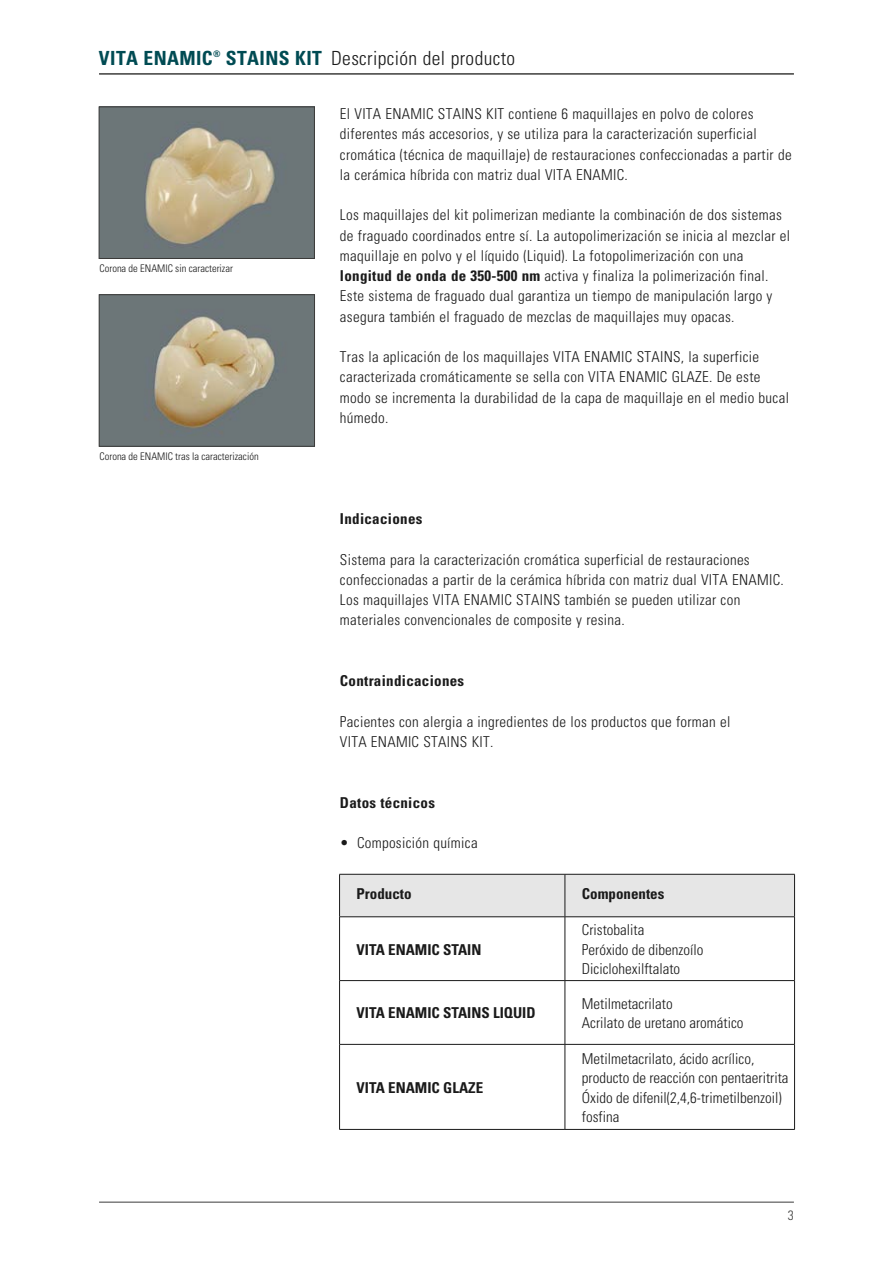
<style>
.page{position:relative;width:893px;height:1263px;background:#fff}
.page>*{position:absolute;margin:0;border:0;box-sizing:border-box;transform-origin:0 0}
.t1{font:300 condensed 19.5px "Univers";letter-spacing:.02em;color:#1a1a1a}
.t2{font:700 condensed 19.5px "Univers";letter-spacing:.02em;color:#004b53}
.t3{font:300 condensed 15px/20.2px "Univers";letter-spacing:.02em;color:#1a1a1a}
.t4{font:300 condensed 15px/19.5px "Univers LT";color:#1a1a1a}
.t5{font:700 condensed 15px "Univers LT";color:#1a1a1a}
.t6{font:700 condensed 15px "Univers";letter-spacing:.02em;color:#1a1a1a}
.t7{font:300 condensed 13.5px "Univers";color:#3b3b3a}
.t8{font:300 condensed 10.5px "Univers LT";color:#1a1a1a}
.s1{font-weight:700}
</style>
<div class="page">
<hr style="left:99px;top:1202px;width:695px;height:1px;background:#3b3b3a">
<hr style="left:99px;top:74px;width:695px;height:1px;background:#3b3b3a">
<img style="left:101px;top:109px;width:212px;height:148px">
<div style="left:99px;top:107px;width:216px;height:152px;border:1px solid #3b3b3a"></div>
<img style="left:101px;top:296px;width:212px;height:148px">
<div style="left:99px;top:294px;width:216px;height:152px;border:1px solid #3b3b3a"></div>
<div style="left:340px;top:875px;width:454px;height:41px;background:#e6e6e6"></div>
<hr style="left:339px;top:874px;width:226px;height:1px;background:#1a1a1a">
<hr style="left:339px;top:874px;width:1px;height:42px;background:#1a1a1a">
<hr style="left:565px;top:874px;width:230px;height:1px;background:#1a1a1a">
<hr style="left:565px;top:874px;width:1px;height:42px;background:#1a1a1a">
<hr style="left:794px;top:874px;width:1px;height:42px;background:#1a1a1a">
<hr style="left:339px;top:916px;width:226px;height:1px;background:#1a1a1a">
<hr style="left:339px;top:917px;width:1px;height:63px;background:#1a1a1a">
<hr style="left:565px;top:916px;width:230px;height:1px;background:#1a1a1a">
<hr style="left:565px;top:917px;width:1px;height:63px;background:#1a1a1a">
<hr style="left:794px;top:917px;width:1px;height:63px;background:#1a1a1a">
<hr style="left:339px;top:980px;width:226px;height:1px;background:#1a1a1a">
<hr style="left:339px;top:981px;width:1px;height:63px;background:#1a1a1a">
<hr style="left:565px;top:980px;width:230px;height:1px;background:#1a1a1a">
<hr style="left:565px;top:981px;width:1px;height:63px;background:#1a1a1a">
<hr style="left:794px;top:981px;width:1px;height:63px;background:#1a1a1a">
<hr style="left:339px;top:1044px;width:226px;height:1px;background:#1a1a1a">
<hr style="left:339px;top:1044px;width:1px;height:85px;background:#1a1a1a">
<hr style="left:565px;top:1044px;width:230px;height:1px;background:#1a1a1a">
<hr style="left:565px;top:1044px;width:1px;height:85px;background:#1a1a1a">
<hr style="left:794px;top:1044px;width:1px;height:85px;background:#1a1a1a">
<hr style="left:339px;top:1129px;width:226px;height:1px;background:#1a1a1a">
<hr style="left:565px;top:1129px;width:230px;height:1px;background:#1a1a1a">
<h1 class="t2" style="left:99px;top:46px;width:225px">VITA ENAMIC<sup>®</sup> STAINS KIT</h1>
<h1 class="t1" style="left:331px;top:46px;width:186px">Descripción del producto</h1>
<p class="t8" style="left:99px;top:262px;width:135px">Corona de ENAMIC sin caracterizar</p>
<p class="t8" style="left:99px;top:449px;width:161px">Corona de ENAMIC tras la caracterización</p>
<p class="t3" style="left:340px;top:104px;width:453px">El VITA ENAMIC STAINS KIT contiene 6 maquillajes en polvo de colores diferentes más accesorios, y se utiliza para la caracterización superficial cromática (técnica de maquillaje) de restauraciones confeccionadas a partir de la cerámica híbrida con matriz dual VITA ENAMIC.</p>
<p class="t3" style="left:340px;top:205px;width:452px">Los maquillajes del kit polimerizan mediante la combinación de dos sistemas de fraguado coordinados entre sí. La autopolimerización se inicia al mezclar el maquillaje en polvo y el líquido (Liquid). La fotopolimerización con una <span class="s1">longitud de onda de 350-500 nm</span> activa y finaliza la polimerización final.<br>Este sistema de fraguado dual garantiza un tiempo de manipulación largo y asegura también el fraguado de mezclas de maquillajes muy opacas.</p>
<p class="t3" style="left:340px;top:347px;width:450px">Tras la aplicación de los maquillajes VITA ENAMIC STAINS, la superficie caracterizada cromáticamente se sella con VITA ENAMIC GLAZE. De este modo se incrementa la durabilidad de la capa de maquillaje en el medio bucal húmedo.</p>
<p class="t6" style="left:340px;top:510px;width:84px">Indicaciones</p>
<p class="t3" style="left:340px;top:549px;width:445px">Sistema para la caracterización cromática superficial de restauraciones confeccionadas a partir de la cerámica híbrida con matriz dual VITA ENAMIC.<br>Los maquillajes VITA ENAMIC STAINS también se pueden utilizar con materiales convencionales de composite y resina.</p>
<p class="t6" style="left:340px;top:672px;width:126px">Contraindicaciones</p>
<p class="t3" style="left:340px;top:711px;width:392px">Pacientes con alergia a ingredientes de los productos que forman el<br>VITA ENAMIC STAINS KIT.</p>
<p class="t6" style="left:340px;top:793px;width:97px">Datos técnicos</p>
<p class="t3" style="left:340px;top:833px;width:139px">• Composición química</p>
<p class="t5" style="left:357px;top:884px;width:57px">Producto</p>
<p class="t5" style="left:582px;top:884px;width:84px">Componentes</p>
<p class="t5" style="left:357px;top:940px;width:126px">VITA ENAMIC STAIN</p>
<p class="t4" style="left:582px;top:920px;width:123px">Cristobalita<br>Peróxido de dibenzoílo<br>Diciclohexilftalato</p>
<p class="t5" style="left:357px;top:1004px;width:181px">VITA ENAMIC STAINS LIQUID</p>
<p class="t4" style="left:582px;top:994px;width:163px">Metilmetacrilato<br>Acrilato de uretano aromático</p>
<p class="t5" style="left:357px;top:1078px;width:128px">VITA ENAMIC GLAZE</p>
<p class="t4" style="left:582px;top:1048px;width:208px">Metilmetacrilato, ácido acrílico, producto de reacción con pentaeritrita<br>Óxido de difenil(2,4,6-trimetilbenzoil) fosfina</p>
<p class="t7" style="left:788px;top:1207px;width:7px">3</p>
</div>
